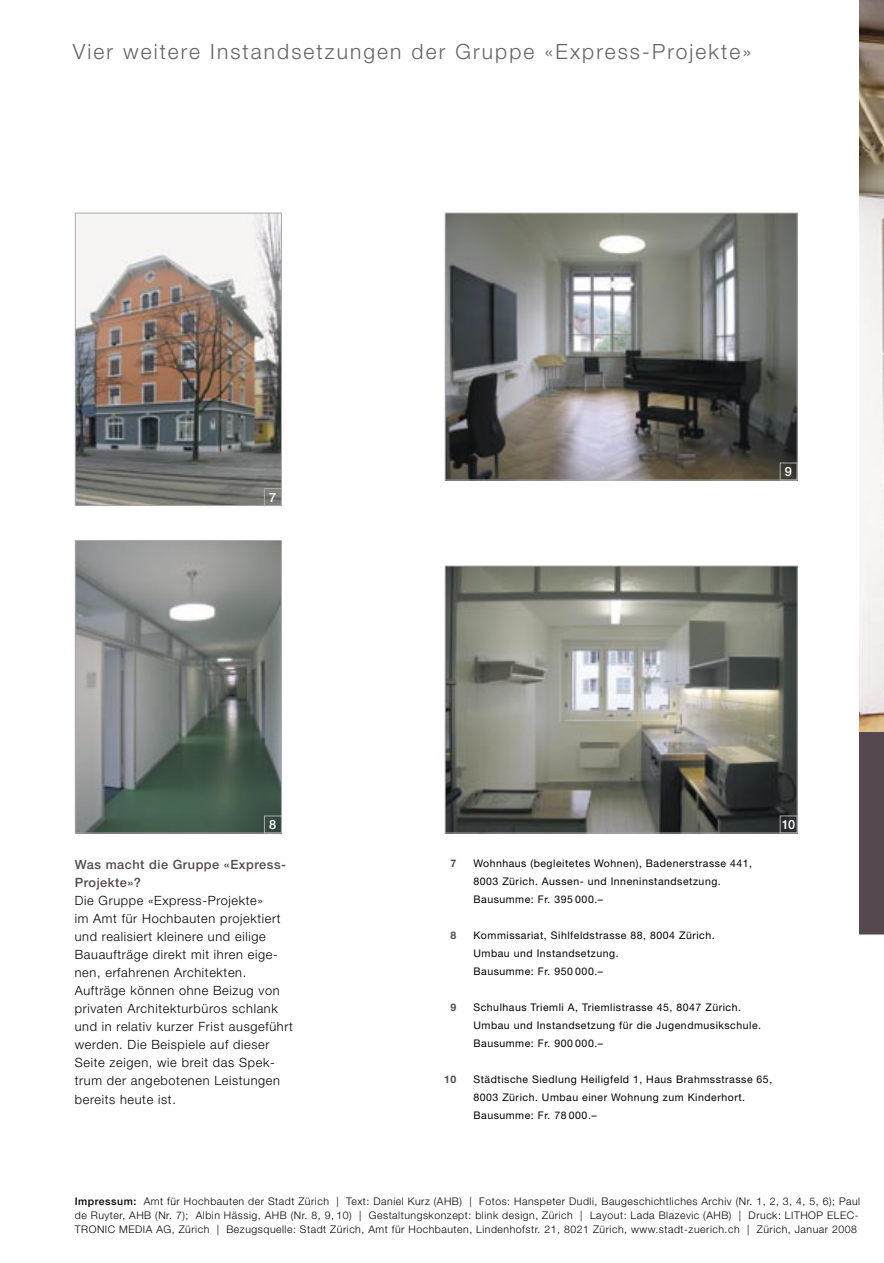
<style>
.page{position:relative;width:884px;height:1263px;background:#fff}
.page>*{position:absolute;margin:0;border:0;box-sizing:border-box;transform-origin:0 0}
.t1{font:300 21px "Helvetica Neue LT";letter-spacing:.1em;color:#636363}
.t2{font:300 12.75px/18px "Helvetica Neue LT";letter-spacing:.05em;color:#000}
.t3{font:500 12.75px/18px "Helvetica Neue LT";letter-spacing:.04em;color:#554850}
.t4{font:500 12.75px "Helvetica Neue LT";color:#fff}
.t5{font:10.5px/18px "Helvetica Neue LT";letter-spacing:.05em;color:#000}
.t6{font:300 10.5px/14.2px "Helvetica Neue LT";letter-spacing:.05em;color:#000}
.t7{font:700 10.5px "Helvetica Neue LT";color:#554850}
.s1{font-weight:500}
</style>
<div class="page">
<img style="left:859px;top:0;width:25px;height:732px">
<div style="left:859px;top:732px;width:25px;height:202px;background:#554850"></div>
<img style="left:77px;top:215px;width:203px;height:289px">
<div style="left:75px;top:213px;width:207px;height:293px;border:1px solid #aaa"></div>
<img style="left:77px;top:542px;width:203px;height:289px">
<div style="left:75px;top:540px;width:207px;height:293px;border:1px solid #aaa"></div>
<img style="left:447px;top:215px;width:349px;height:263px">
<div style="left:445px;top:213px;width:353px;height:267px;border:1px solid #aaa"></div>
<img style="left:447px;top:568px;width:349px;height:263px">
<div style="left:445px;top:566px;width:353px;height:267px;border:1px solid #aaa"></div>
<div style="left:264px;top:815px;width:18px;height:18px;border:1px solid #aaa"></div>
<div style="left:264px;top:488px;width:18px;height:18px;border:1px solid #aaa"></div>
<div style="left:780px;top:463px;width:18px;height:17px;border:1px solid #aaa"></div>
<div style="left:780px;top:815px;width:18px;height:18px;border:1px solid #aaa"></div>
<h1 class="t1" style="left:73px;top:39px;width:680px">Vier weitere Instandsetzungen der Gruppe «Express-Projekte»</h1>
<p class="t4" style="left:269px;top:490px;width:9px">7</p>
<p class="t4" style="left:269px;top:817px;width:9px">8</p>
<p class="t3" style="left:75px;top:856px;width:213px">Was macht die Gruppe «Express-<br>Projekte»?</p>
<p class="t2" style="left:75px;top:892px;width:219px">Die Gruppe «Express-Projekte»<br>im Amt für Hochbauten projektiert und realisiert kleinere und eilige<br>Bauaufträge direkt mit ihren eige&shy;nen, erfahrenen Architekten.<br>Aufträge können ohne Beizug von privaten Architekturbüros schlank und in relativ kurzer Frist ausgeführt werden. Die Beispiele auf dieser<br>Seite zeigen, wie breit das Spek&shy;trum der angebotenen Leistungen bereits heute ist.</p>
<p class="t4" style="left:785px;top:464px;width:9px">9</p>
<p class="t7" style="left:451px;top:857px;width:7px">7</p>
<p class="t7" style="left:451px;top:929px;width:7px">8</p>
<p class="t7" style="left:451px;top:1001px;width:7px">9</p>
<p class="t7" style="left:444px;top:1073px;width:14px">10</p>
<p class="t4" style="left:782px;top:817px;width:15px">10</p>
<p class="t5" style="left:473px;top:854px;width:280px">Wohnhaus (begleitetes Wohnen), Badenerstrasse 441,<br>8003 Zürich. Aussen- und Inneninstandsetzung.<br>Bausumme: Fr. 395 000.–</p>
<p class="t5" style="left:473px;top:926px;width:243px">Kommissariat, Sihlfeldstrasse 88, 8004 Zürich.<br>Umbau und Instandsetzung.<br>Bausumme: Fr. 950 000.–</p>
<p class="t5" style="left:473px;top:998px;width:289px">Schulhaus Triemli A, Triemlistrasse 45, 8047 Zürich.<br>Umbau und Instandsetzung für die Jugendmusikschule.<br>Bausumme: Fr. 900 000.–</p>
<p class="t5" style="left:473px;top:1070px;width:300px">Städtische Siedlung Heiligfeld 1, Haus Brahmsstrasse 65,<br>8003 Zürich. Umbau einer Wohnung zum Kinderhort.<br>Bausumme: Fr. 78 000.–</p>
<p class="t6" style="left:75px;top:1194px;width:787px"><span class="s1">Impressum:</span> Amt für Hochbauten der Stadt Zürich | Text: Daniel Kurz (AHB) | Fotos: Hanspeter Dudli, Baugeschichtliches Archiv (Nr. 1, 2, 3, 4, 5, 6); Paul de Ruyter, AHB (Nr. 7); Albin Hässig, AHB (Nr. 8, 9, 10) | Gestaltungskonzept: blink design, Zürich | Layout: Lada Blazevic (AHB) | Druck: LITHOP ELEC-<br>TRONIC MEDIA AG, Zürich | Bezugsquelle: Stadt Zürich, Amt für Hochbauten, Lindenhofstr. 21, 8021 Zürich, www.stadt-zuerich.ch | Zürich, Januar 2008</p>
</div>
